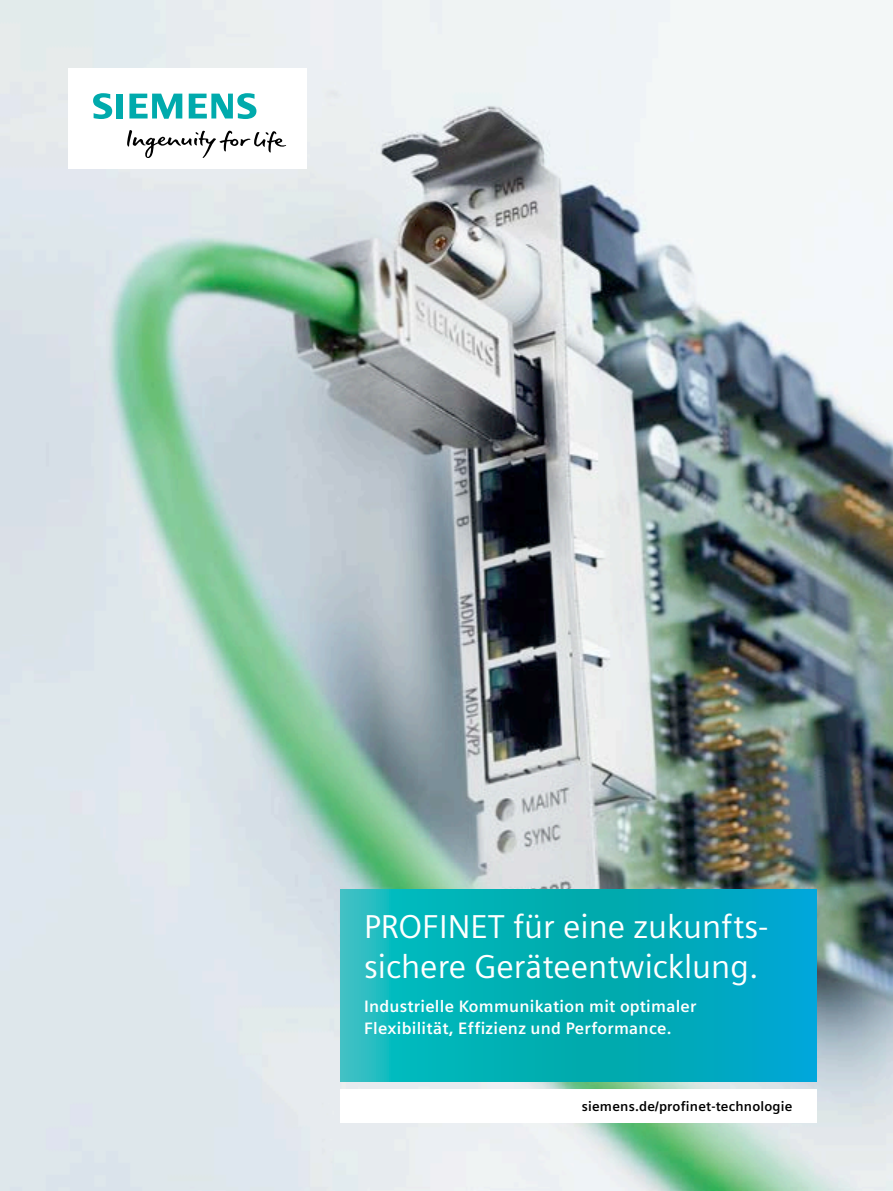
<style>
.page{position:relative;width:893px;height:1191px;background:#fff}
.page>*{position:absolute;margin:0;border:0;box-sizing:border-box;transform-origin:0 0}
.t1{font:33px/39.6px "Siemens Sans Global";color:#fff}
.t2{font:700 16.5px/21.5px "Siemens Sans Global";letter-spacing:.015em;color:#fff}
.t3{font:700 13.5px "Siemens Sans Global";letter-spacing:.015em;color:#000}
</style>
<div class="page">
<img style="left:0;top:0;width:893px;height:1191px">
<div style="left:68px;top:68px;width:238px;height:101px;background:#fff"></div>
<svg style="left:127px;top:130px;width:159px;height:28px"></svg>
<svg style="left:93px;top:93px;width:30px;height:26px"></svg>
<svg style="left:129px;top:94px;width:53px;height:25px"></svg>
<svg style="left:189px;top:93px;width:67px;height:26px"></svg>
<div style="left:340px;top:1089px;width:476px;height:34px;background:#fff"></div>
<svg style="left:340px;top:890px;width:476px;height:191px;background:#04aebb"></svg>
<h1 class="t1" style="left:364px;top:908px;width:406px">PROFINET für eine zukunfts&shy;sichere Geräteentwicklung.</h1>
<p class="t2" style="left:364px;top:995px;width:334px">Industrielle Kommunikation mit optimaler<br>Flexibilität, Effizienz und Performance.</p>
<p class="t3" style="left:582px;top:1098px;width:212px">siemens.de/profinet-technologie</p>
</div>
